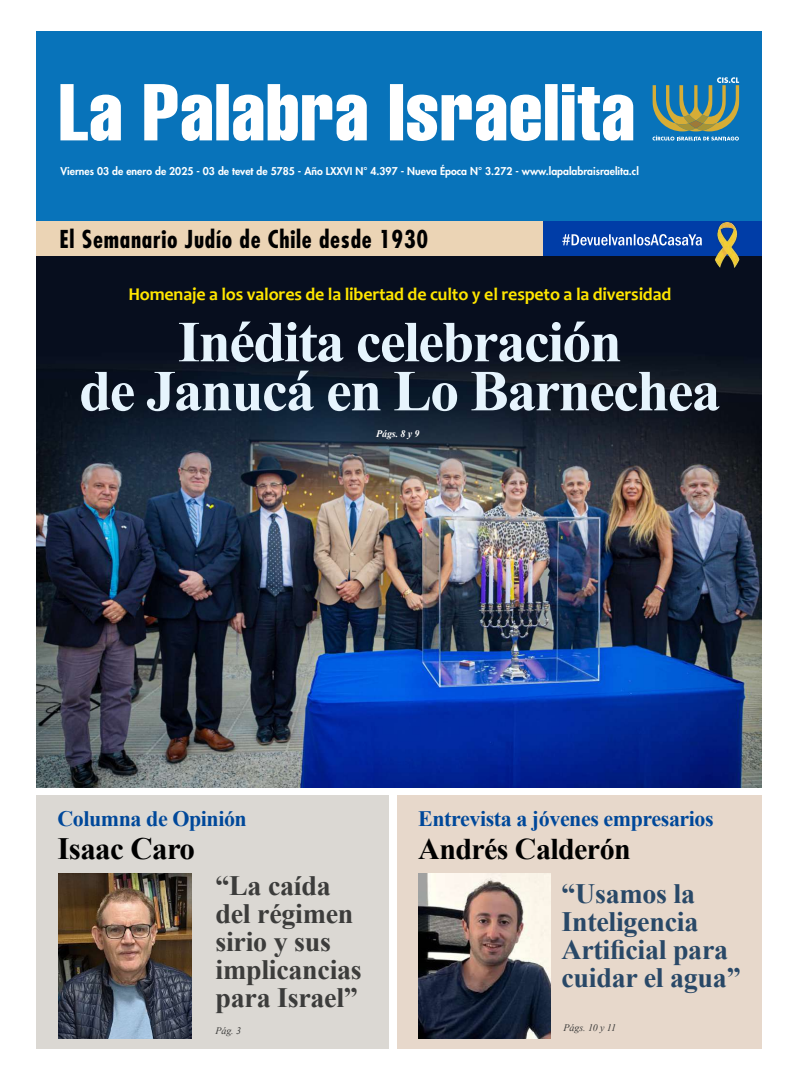
<style>
.page{position:relative;width:794px;height:1078px;background:#fff}
.page>*{position:absolute;margin:0;border:0;box-sizing:border-box;transform-origin:0 0}
.t1{font:700 58px/49px "Times New Roman";letter-spacing:-.03em;color:#e6f4fd;text-align:center}
.t2{font:700 31px "Times New Roman";letter-spacing:-.02em;color:#000}
.t3{font:700 30px "Times New Roman";letter-spacing:-.02em;color:#000}
.t4{font:700 28px/28px "Times New Roman";letter-spacing:-.01em;color:#3c3c3b}
.t5{font:700 28px/28px "Times New Roman";letter-spacing:-.01em;color:#294867}
.t6{font:700 condensed 24px "Futura Std";letter-spacing:.03em;color:#000}
.t7{font:700 22px "Times New Roman";letter-spacing:-.02em;color:#00489a}
.t8{font:700 18px "Candara";letter-spacing:-.01em;color:#ffe600}
.t9{font:800 10.4px "Futura Std";color:#fff}
.t10{font:italic 10px "Times New Roman";letter-spacing:-.01em;color:#3c3c3b}
.t11{font:italic 700 10px "Times New Roman";color:#fff}
</style>
<div class="page">
<div style="left:36px;top:31px;width:725px;height:190px;background:#0873ba"></div>
<svg style="left:60px;top:84px;width:573px;height:57px"></svg>
<svg style="left:652px;top:77px;width:87px;height:63px"></svg>
<div style="left:397px;top:795px;width:364px;height:253px;background:#e7d8cb"></div>
<img style="left:36px;top:257px;width:725px;height:530px">
<svg style="left:36px;top:221px;width:725px;height:36px;background:#b0adaf"></svg>
<img style="left:704px;top:223px;width:45px;height:44px">
<div style="left:36px;top:795px;width:352px;height:253px;background:#dbd8d3"></div>
<img style="left:418px;top:873px;width:133px;height:164px">
<img style="left:59px;top:873px;width:132px;height:164px">
<p class="t9" style="left:60px;top:165px;width:580px">Viernes 03 de enero de 2025 - 03 de tevet de 5785 - Año LXXVI N° 4.397 - Nueva Época N° 3.272 - www.lapalabraisraelita.cl</p>
<h3 class="t6" style="left:59px;top:224px;width:370px">El Semanario Judío de Chile desde 1930</h3>
<h3 class="t8" style="left:128px;top:283px;width:544px">Homenaje a los valores de la libertad de culto y el respeto a la diversidad</h3>
<h1 class="t1" style="left:79px;top:315px;width:643px">Inédita celebración<br>de Janucá en Lo Barnechea</h1>
<p class="t11" style="left:376px;top:427px;width:45px">Págs. 8 y 9</p>
<h3 class="t7" style="left:57px;top:802px;width:191px">Columna de Opinión</h3>
<h2 class="t2" style="left:57px;top:826px;width:139px">Isaac Caro</h2>
<h3 class="t4" style="left:215px;top:870px;width:148px">“La caída del régimen sirio y sus implicancias para Israel”</h3>
<h3 class="t5" style="left:561px;top:878px;width:181px">“Usamos la<br>Inteligencia<br>Artificial para cuidar el agua”</h3>
<h3 class="t7" style="left:418px;top:802px;width:297px">Entrevista a jóvenes empresarios</h3>
<h3 class="t3" style="left:418px;top:827px;width:214px">Andrés Calderón</h3>
<p class="t10" style="left:215px;top:1023px;width:27px">Pág. 3</p>
<p class="t10" style="left:563px;top:1020px;width:54px">Págs. 10 y 11</p>
</div>
